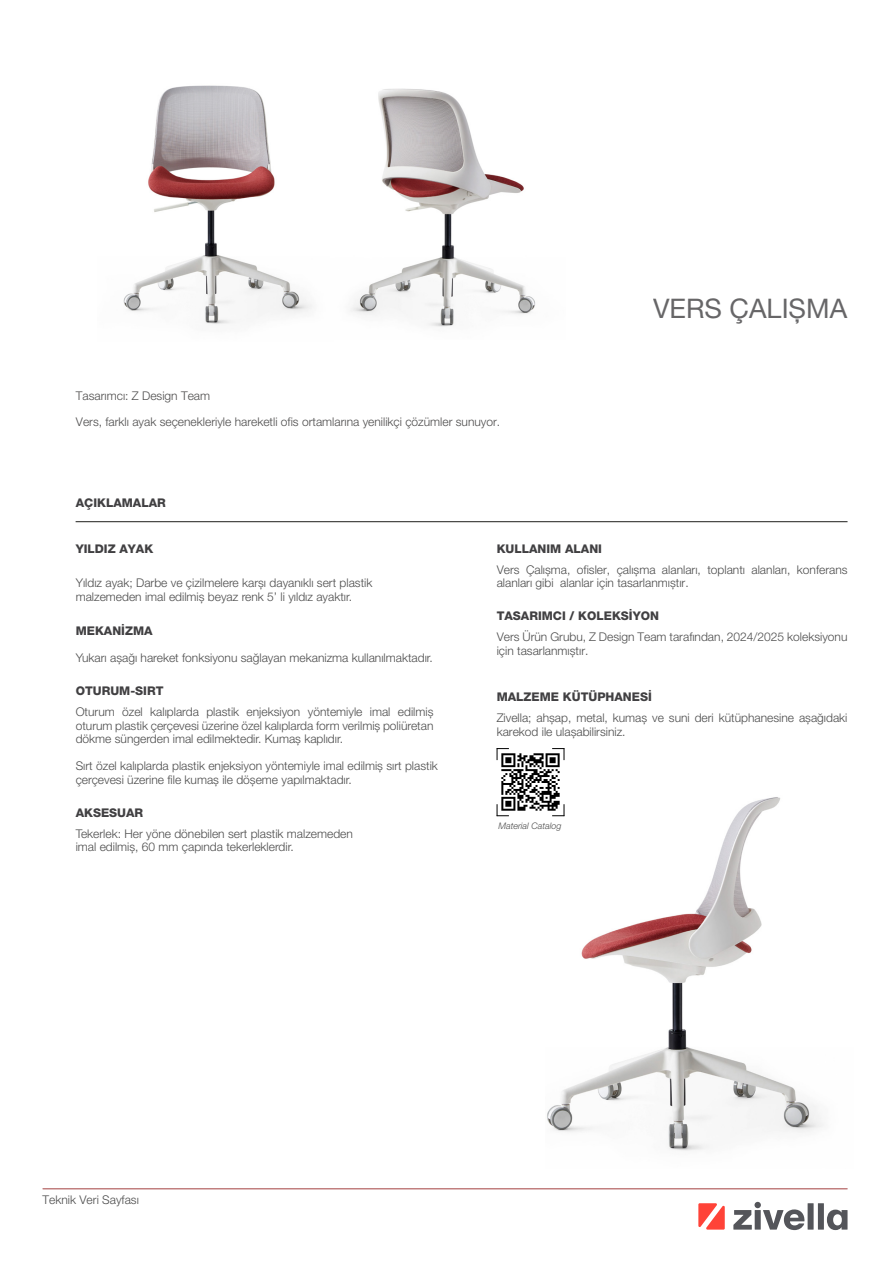
<style>
.page{position:relative;width:893px;height:1263px;background:#fff}
.page>*{position:absolute;margin:0;border:0;box-sizing:border-box;transform-origin:0 0}
.t1{font:27px "Helvetica Neue LT Pro";color:#414042}
.t2{font:300 12px/13.5px "Helvetica Neue LT Pro";color:#4c4c4c}
.t3{font:800 12px "Helvetica Neue LT Pro";color:#414042}
.t4{font:300 12px/25.5px "Helvetica Neue LT Pro";color:#4d4c4c}
.t5{font:italic 300 9px "Helvetica Neue LT Pro";color:#4c4c4c}
</style>
<div class="page">
<img style="left:547px;top:760px;width:277px;height:391px">
<hr style="left:43px;top:1188px;width:804px;height:1px;background:#ad5050">
<hr style="left:76px;top:521px;width:771px;height:1px;background:#1d1d1b">
<img style="left:501px;top:753px;width:62px;height:62px">
<svg style="left:497px;top:804px;width:12px;height:12px"></svg>
<svg style="left:552px;top:804px;width:13px;height:12px"></svg>
<svg style="left:552px;top:748px;width:13px;height:12px"></svg>
<svg style="left:497px;top:748px;width:12px;height:12px"></svg>
<svg style="left:733px;top:1210px;width:19px;height:19px"></svg>
<div style="left:755px;top:1210px;width:6px;height:19px;background:#54555a"></div>
<div style="left:754px;top:1202px;width:7px;height:6px;background:#54555a;border-radius:50%"></div>
<svg style="left:763px;top:1209px;width:42px;height:21px"></svg>
<div style="left:808px;top:1203px;width:6px;height:26px;background:#54555a"></div>
<div style="left:818px;top:1203px;width:6px;height:26px;background:#54555a"></div>
<svg style="left:827px;top:1209px;width:20px;height:21px"></svg>
<svg style="left:698px;top:1203px;width:27px;height:26px"></svg>
<img style="left:123px;top:85px;width:189px;height:240px">
<img style="left:350px;top:88px;width:186px;height:239px">
<p class="t4" style="left:76px;top:383px;width:426px">Tasarımcı: Z Design Team<br>Vers, farklı ayak seçenekleriyle hareketli ofis ortamlarına yenilikçi çözümler sunuyor.</p>
<p class="t3" style="left:76px;top:496px;width:92px">AÇIKLAMALAR</p>
<h1 class="t1" style="left:653px;top:292px;width:195px">VERS ÇALIȘMA</h1>
<p class="t3" style="left:76px;top:541px;width:79px">YILDIZ AYAK</p>
<p class="t2" style="left:76px;top:576px;width:298px">Yıldız ayak; Darbe ve çizilmelere karșı dayanıklı sert plastik malzemeden imal edilmiș beyaz renk 5’ li yıldız ayaktır.</p>
<p class="t3" style="left:76px;top:624px;width:78px">MEKANİZMA</p>
<p class="t2" style="left:76px;top:651px;width:359px">Yukarı așağı hareket fonksiyonu sağlayan mekanizma kullanılmaktadır.</p>
<p class="t3" style="left:76px;top:684px;width:89px">OTURUM-SIRT</p>
<p class="t2" style="left:76px;top:705px;width:359px;text-align:justify">Oturum özel kalıplarda plastik enjeksiyon yöntemiyle imal edilmiș oturum plastik çerçevesi üzerine özel kalıplarda form verilmiș poliüretan dökme süngerden imal edilmektedir. Kumaș kaplıdır.</p>
<p class="t2" style="left:76px;top:759px;width:364px">Sırt özel kalıplarda plastik enjeksiyon yöntemiyle imal edilmiș sırt plastik çerçevesi üzerine file kumaș ile döșeme yapılmaktadır.</p>
<p class="t3" style="left:76px;top:805px;width:69px">AKSESUAR</p>
<p class="t2" style="left:76px;top:826px;width:279px">Tekerlek: Her yöne dönebilen sert plastik malzemeden imal edilmiș, 60 mm çapında tekerleklerdir.</p>
<p class="t3" style="left:497px;top:541px;width:107px">KULLANIM ALANI</p>
<p class="t2" style="left:497px;top:562px;width:352px">Vers Çalıșma, ofisler, çalıșma alanları, toplantı alanları, konferans alanları gibi alanlar için tasarlanmıștır.</p>
<p class="t3" style="left:497px;top:609px;width:164px">TASARIMCI / KOLEKSİYON</p>
<p class="t2" style="left:497px;top:630px;width:352px">Vers Ürün Grubu, Z Design Team tarafından, 2024/2025 koleksiyonu için tasarlanmıștır.</p>
<p class="t3" style="left:497px;top:690px;width:157px">MALZEME KÜTÜPHANESİ</p>
<p class="t2" style="left:497px;top:711px;width:352px">Zivella; ahșap, metal, kumaș ve suni deri kütüphanesine așağıdaki karekod ile ulașabilirsiniz.</p>
<p class="t5" style="left:498px;top:820px;width:65px">Material Catalog</p>
<p class="t2" style="left:43px;top:1193px;width:98px">Teknik Veri Sayfası</p>
</div>
